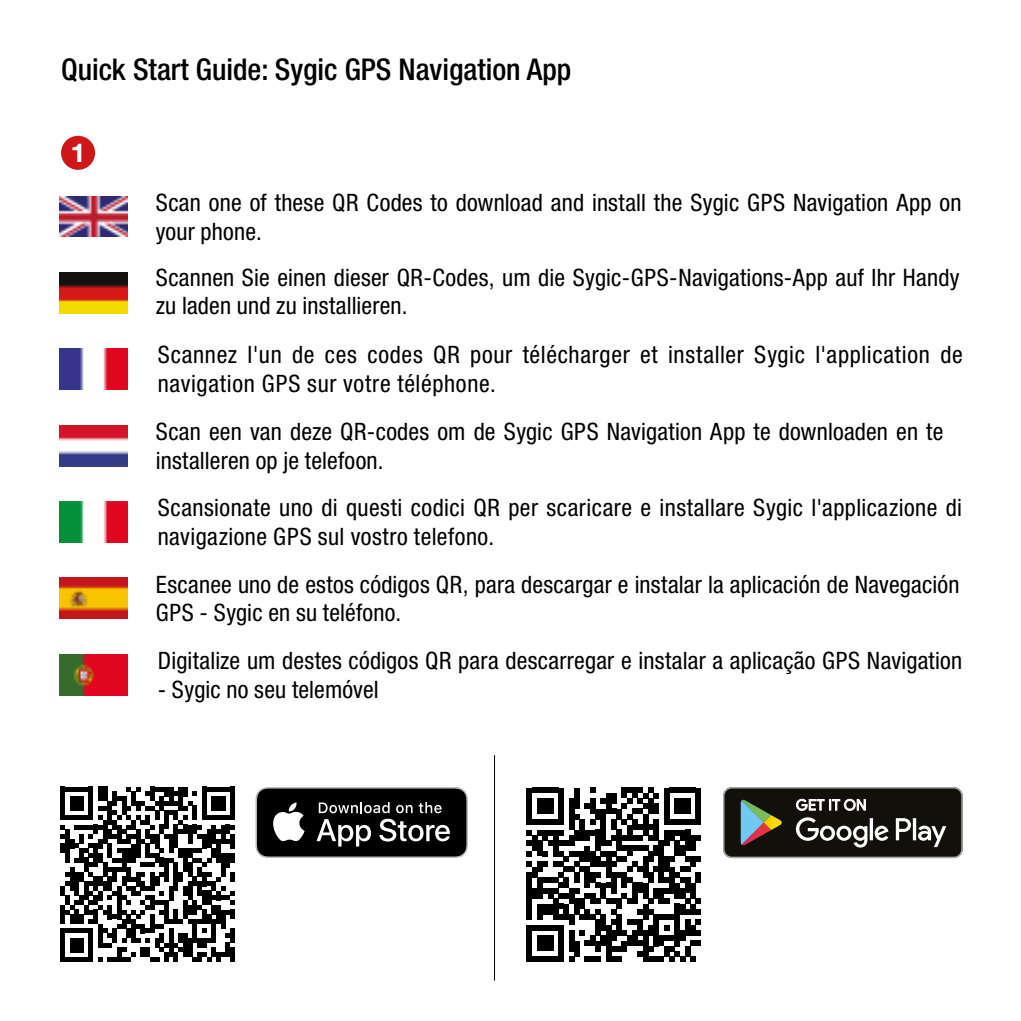
<style>
.page{position:relative;width:1021px;height:1021px;background:#fff}
.page>*{position:absolute;margin:0;border:0;box-sizing:border-box;transform-origin:0 0}
.t1{font:500 condensed 30px "Helvetica Neue LT Std";color:#000}
.t2{font:700 26.1px "Helvetica Neue LT Std";color:#fff;scale:1.07 1}
.t3{font:condensed 24px/28.8px "Helvetica Neue LT Std";letter-spacing:.01em;color:#000}
.t4{font:condensed 24px/28.8px "Helvetica Neue LT Std";letter-spacing:.03em;color:#000}
</style>
<div class="page">
<svg style="left:723px;top:787px;width:239px;height:71px;background:#393933"></svg>
<svg style="left:255px;top:787px;width:213px;height:71px;background:#333"></svg>
<hr style="left:494px;top:755px;width:1px;height:225px;background:#000">
<div style="left:61px;top:136px;width:34px;height:34px;background:#cd1719;border-radius:50%"></div>
<img style="left:59px;top:272px;width:69px;height:41px">
<img style="left:59px;top:425px;width:69px;height:41px">
<img style="left:59px;top:349px;width:69px;height:40px">
<img style="left:59px;top:501px;width:69px;height:41px">
<img style="left:59px;top:654px;width:69px;height:41px">
<img style="left:59px;top:578px;width:69px;height:40px">
<img style="left:59px;top:196px;width:69px;height:41px">
<svg style="left:526px;top:787px;width:175px;height:174px"></svg>
<svg style="left:60px;top:786px;width:175px;height:175px"></svg>
<div style="left:230px;top:909px;width:5px;height:10px;background:#000"></div>
<div style="left:230px;top:928px;width:5px;height:14px;background:#000"></div>
<div style="left:230px;top:947px;width:5px;height:14px;background:#000"></div>
<p class="t1" style="left:61px;top:52px;width:511px">Quick Start Guide: Sygic GPS Navigation App</p>
<p class="t2" style="left:70px;top:137px;width:16px">1</p>
<p class="t3" style="left:156px;top:188px;width:807px">Scan one of these QR Codes to download and install the Sygic GPS Navigation App on your phone.</p>
<p class="t3" style="left:156px;top:262px;width:805px">Scannen Sie einen dieser QR-Codes, um die Sygic-GPS-Navigations-App auf Ihr Handy zu laden und zu installieren.</p>
<p class="t4" style="left:158px;top:340px;width:806px">Scannez l'un de ces codes QR pour télécharger et installer Sygic l'application de navigation GPS sur votre téléphone.</p>
<p class="t3" style="left:156px;top:417px;width:789px">Scan een van deze QR-codes om de Sygic GPS Navigation App te downloaden en te installeren op je telefoon.</p>
<p class="t3" style="left:158px;top:493px;width:805px">Scansionate uno di questi codici QR per scaricare e installare Sygic l'applicazione di navigazione GPS sul vostro telefono.</p>
<p class="t3" style="left:156px;top:569px;width:805px">Escanee uno de estos códigos QR, para descargar e instalar la aplicación de Navegación<br>GPS - Sygic en su teléfono.</p>
<p class="t3" style="left:158px;top:646px;width:806px">Digitalize um destes códigos QR para descarregar e instalar a aplicação GPS Navigation</p>
<p class="t3" style="left:158px;top:674px;width:222px">- Sygic no seu telemóvel</p>
</div>
